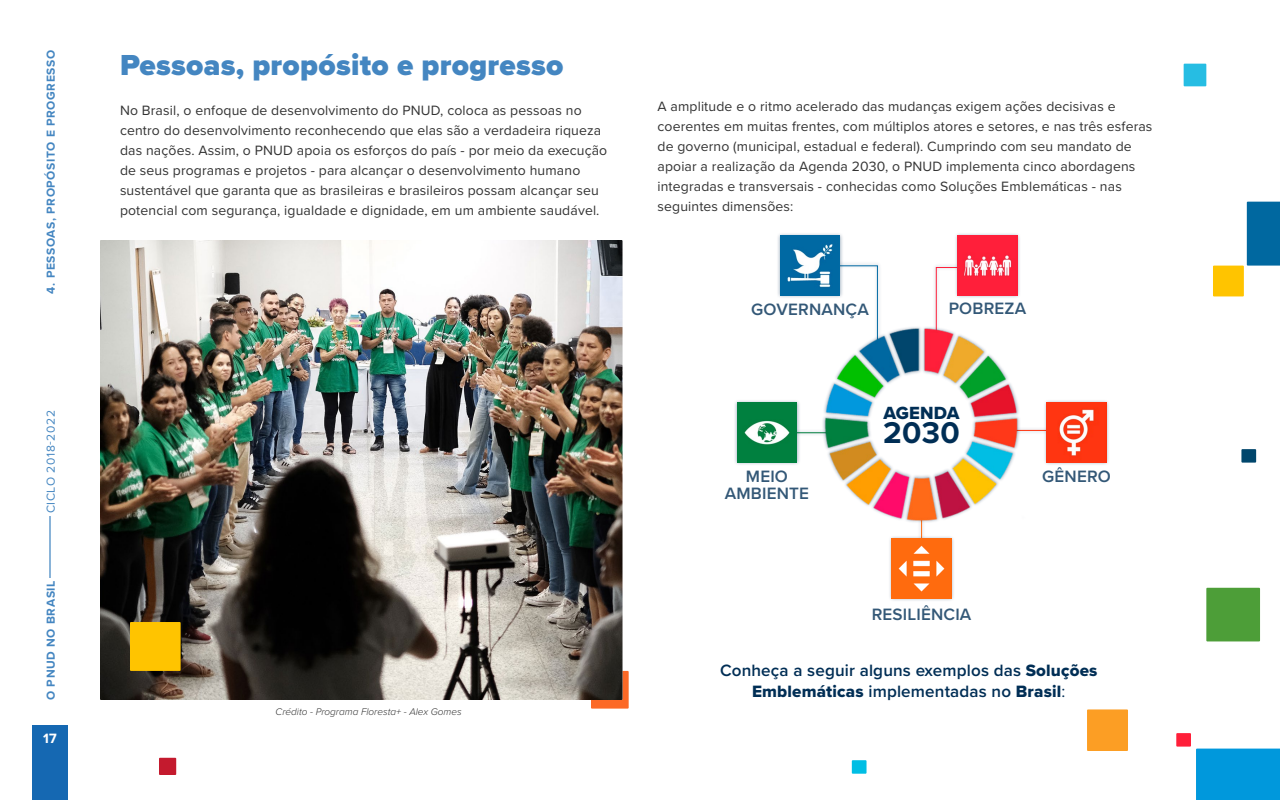
<style>
.page{position:relative;width:1280px;height:800px;background:#fff}
.page>*{position:absolute;margin:0;border:0;box-sizing:border-box;transform-origin:0 0}
.t1{font:700 31.2px "Proxima Nova";color:#002e55}
.t2{font:900 30px "Proxima Nova";letter-spacing:.01em;color:#4486c1}
.t3{font:18.3px "Proxima Nova Extrabld";letter-spacing:.01em;color:#002e55}
.t4{font:600 17.1px/17.9px "Proxima Nova";letter-spacing:.01em;color:#335877;text-align:center}
.t5{font:600 17px "Proxima Nova";letter-spacing:.01em;color:#002e55}
.t6{font:17px "Proxima Nova Extrabld";letter-spacing:.01em;color:#002e55}
.t7{font:14px/20px "Proxima Nova";letter-spacing:.01em;color:#333}
.t8{font:700 14px "Proxima Nova";color:#fff}
.t9{font:700 12px "Proxima Nova";letter-spacing:.05em;color:#4486c1}
.t10{font:12px "Proxima Nova";letter-spacing:.05em;color:#4486c1}
.t11{font:italic 300 10px "Proxima Nova";color:#333}
.s1{font-family:"Proxima Nova Extrabld";font-weight:400}
.s2{font-family:"Proxima Nova";font-weight:600}
.s3{font-family:"Proxima Nova"}
</style>
<div class="page">
<div style="left:1247px;top:202px;width:33px;height:64px;background:#0068a0"></div>
<div style="left:1087px;top:709px;width:41px;height:42px;background:#fc9e24"></div>
<div style="left:591px;top:671px;width:38px;height:38px;background:#fc6926"></div>
<div style="left:1206px;top:588px;width:54px;height:53px;background:#4d9e38"></div>
<div style="left:1196px;top:749px;width:84px;height:51px;background:#0098dc"></div>
<div style="left:1213px;top:266px;width:31px;height:30px;background:#ffc400"></div>
<div style="left:852px;top:760px;width:15px;height:14px;background:#00bee4"></div>
<div style="left:1176px;top:733px;width:15px;height:14px;background:#ff1f39"></div>
<div style="left:1241px;top:449px;width:15px;height:14px;background:#00466c"></div>
<div style="left:1184px;top:64px;width:22px;height:22px;background:#26bde3"></div>
<img style="left:100px;top:240px;width:522px;height:460px">
<svg style="left:935px;top:267px;width:19px;height:55px"></svg>
<div style="left:833px;top:262px;width:49px;height:91px;background:#f3f5f7"></div>
<svg style="left:836px;top:265px;width:42px;height:57px"></svg>
<div style="left:917px;top:504px;width:9px;height:42px;background:#002e55;opacity:.4"></div>
<hr style="left:921px;top:507px;width:1px;height:36px;background:#ff6b0e">
<div style="left:1007px;top:426px;width:46px;height:9px;background:#002e55;opacity:.4"></div>
<hr style="left:1011px;top:430px;width:38px;height:1px;background:#ff340f">
<div style="left:790px;top:429px;width:46px;height:8px;background:#002e55;opacity:.4"></div>
<hr style="left:793px;top:432px;width:40px;height:1px;background:#007f3e">
<img style="left:821px;top:322px;width:201px;height:204px">
<div style="left:1043px;top:399px;width:67px;height:67px;background:#002e55;opacity:.4"></div>
<img style="left:1047px;top:403px;width:59px;height:60px">
<div style="left:954px;top:232px;width:67px;height:67px;background:#002e55;opacity:.4"></div>
<img style="left:958px;top:236px;width:59px;height:60px">
<div style="left:776px;top:232px;width:68px;height:67px;background:#002e55;opacity:.4"></div>
<img style="left:780px;top:236px;width:60px;height:60px">
<div style="left:888px;top:535px;width:67px;height:67px;background:#002e55;opacity:.4"></div>
<img style="left:892px;top:539px;width:59px;height:59px">
<div style="left:733px;top:399px;width:68px;height:67px;background:#002e55;opacity:.4"></div>
<img style="left:737px;top:403px;width:60px;height:60px">
<div style="left:159px;top:758px;width:17px;height:17px;background:#c41a2e"></div>
<div style="left:130px;top:622px;width:51px;height:49px;background:#ffc400"></div>
<hr style="left:50px;top:516px;width:1px;height:62px;background:#1568b2">
<div style="left:32px;top:725px;width:36px;height:75px;background:#1568b2"></div>
<p class="t9" style="left:42px;top:294px;width:245px;rotate:-90deg">4. PESSOAS, PROPÓSITO E PROGRESSO</p>
<p class="t10" style="left:42px;top:513px;width:105px;rotate:-90deg">CICLO 2018-2022</p>
<p class="t9" style="left:42px;top:700px;width:121px;rotate:-90deg">O PNUD NO BRASIL</p>
<p class="t8" style="left:43px;top:728px;width:15px">17</p>
<h2 class="t2" style="left:120px;top:43px;width:445px">Pessoas, propósito e progresso</h2>
<p class="t7" style="left:120px;top:100px;width:489px">No Brasil, o enfoque de desenvolvimento do PNUD, coloca as pessoas no centro do desenvolvimento reconhecendo que elas são a verdadeira riqueza das nações. Assim, o PNUD apoia os esforços do país - por meio da execução de seus programas e projetos - para alcançar o desenvolvimento humano sustentável que garanta que as brasileiras e brasileiros possam alcançar seu potencial com segurança, igualdade e dignidade, em um ambiente saudável.</p>
<p class="t7" style="left:658px;top:96px;width:496px">A amplitude e o ritmo acelerado das mudanças exigem ações decisivas e coerentes em muitas frentes, com múltiplos atores e setores, e nas três esferas de governo (municipal, estadual e federal). Cumprindo com seu mandato de apoiar a realização da Agenda 2030, o PNUD implementa cinco abordagens integradas e transversais - conhecidas como Soluções Emblemáticas - nas seguintes dimensões:</p>
<p class="t4" style="left:751px;top:300px;width:119px">GOVERNANÇA</p>
<p class="t4" style="left:949px;top:299px;width:79px">POBREZA</p>
<h3 class="t3" style="left:884px;top:399px;width:77px">AGENDA</h3>
<h1 class="t1" style="left:883px;top:409px;width:78px">2030</h1>
<p class="t4" style="left:725px;top:466px;width:86px">MEIO<br>AMBIENTE</p>
<p class="t4" style="left:1042px;top:467px;width:70px">GÊNERO</p>
<p class="t4" style="left:872px;top:605px;width:101px">RESILIÊNCIA</p>
<p class="t11" style="left:276px;top:704px;width:188px">Crédito - Programa Floresta+ - Alex Gomes</p>
<p class="t5" style="left:720px;top:658px;width:379px">Conheça a seguir alguns exemplos das <span class="s1">Soluções</span></p>
<p class="t6" style="left:752px;top:679px;width:315px">Emblemáticas <span class="s2">implementadas no</span> Brasil<span class="s3">:</span></p>
</div>
